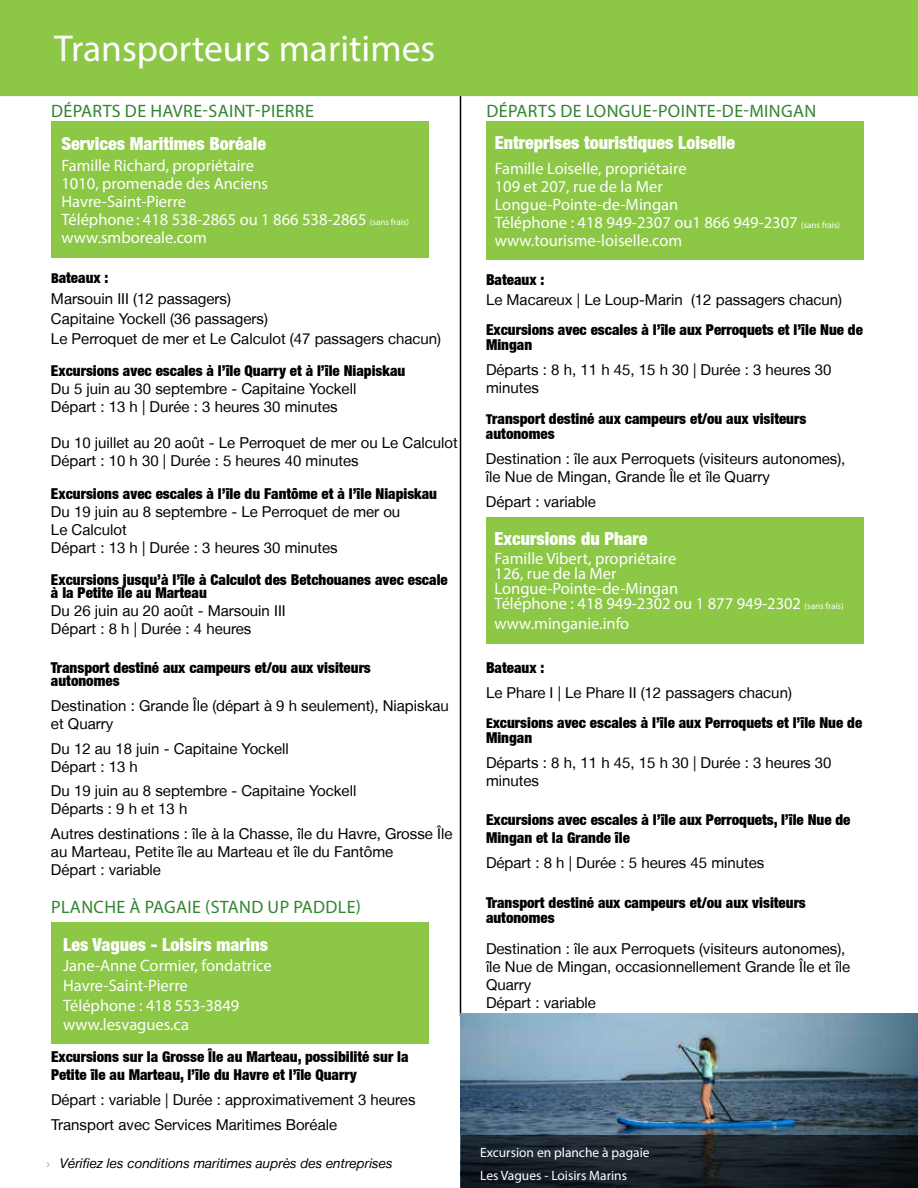
<style>
.page{position:relative;width:918px;height:1188px;background:#fff}
.page>*{position:absolute;margin:0;border:0;box-sizing:border-box;transform-origin:0 0}
.t1{font:37.5px "Myriad Pro";color:#fff}
.t2{font:900 condensed 18px "Helvetica Neue";color:#fff}
.t3{font:18px "Myriad Pro";letter-spacing:.02em;color:#328432}
.t4{font:16.5px/18px "Myriad Pro";color:#fff}
.t5{font:15px/18px "Helvetica Neue LT";color:#000}
.t6{font:900 condensed 15px/15px "Helvetica Neue";color:#000}
.t7{font:italic 13.5px "Helvetica Neue LT";color:#000}
.t8{font:13.5px/23px "Myriad Pro";color:#fff}
.s1{font-size:9px}
.s2{font-size:13.5px}
.s3{font-family:"Myriad Pro";font-style:normal;color:#8cc745}
</style>
<div class="page">
<hr style="left:460px;top:54px;width:1px;height:962px;background:#000">
<div style="left:51px;top:922px;width:378px;height:122px;background:#8cc745"></div>
<div style="left:51px;top:122px;width:378px;height:136px;background:#8cc745"></div>
<div style="left:486px;top:122px;width:378px;height:138px;background:#8cc745"></div>
<div style="left:486px;top:517px;width:378px;height:127px;background:#8cc745"></div>
<div style="left:0;top:0;width:918px;height:96px;background:#8cc745"></div>
<img style="left:460px;top:1014px;width:458px;height:174px">
<svg style="left:461px;top:1135px;width:457px;height:53px;background:#182026"></svg>
<h1 class="t1" style="left:54px;top:26px;width:383px">Transporteurs maritimes</h1>
<p class="t3" style="left:51px;top:100px;width:264px">Départs de Havre-Saint-Pierre</p>
<p class="t3" style="left:487px;top:100px;width:331px">Départs de Longue-Pointe-de-Mingan</p>
<p class="t2" style="left:62px;top:132px;width:206px">Services Maritimes Boréale</p>
<p class="t4" style="left:62px;top:157px;width:349px">Famille Richard, propriétaire<br>1010, promenade des Anciens<br>Havre-Saint-Pierre<br>Téléphone: 418 538-2865 ou 1 866 538-2865 <span class="s1">(sans frais) </span>www.smboreale.com</p>
<p class="t6" style="left:51px;top:270px;width:59px"><span class="s2">B</span>ateaux :</p>
<p class="t5" style="left:51px;top:288px;width:392px;line-height:20.2px">Marsouin III (12 passagers)<br>Capitaine Yockell (36 passagers)<br>Le Perroquet de mer et Le Calculot (47 passagers chacun)</p>
<p class="t6" style="left:51px;top:363px;width:356px">Excursions avec escales à l’île Quarry et à l’île Niapiskau</p>
<p class="t5" style="left:51px;top:379px;width:307px">Du 5 juin au 30 septembre - Capitaine Yockell<br>Départ : 13 h | Durée : 3 heures 30 minutes</p>
<p class="t5" style="left:51px;top:433px;width:408px">Du 10 juillet au 20 août - Le Perroquet de mer ou Le Calculot<br>Départ : 10 h 30 | Durée : 5 heures 40 minutes</p>
<p class="t6" style="left:51px;top:486px;width:388px">Excursions avec escales à l’île du Fantôme et à l’île Niapiskau</p>
<p class="t5" style="left:51px;top:503px;width:351px">Du 19 juin au 8 septembre - Le Perroquet de mer ou<br>Le Calculot<br>Départ : 13 h | Durée : 3 heures 30 minutes</p>
<p class="t6" style="left:51px;top:573px;width:398px;line-height:13.5px">Excursions jusqu’à l’île à Calculot des Betchouanes avec escale à la Petite île au Marteau</p>
<p class="t5" style="left:51px;top:602px;width:236px">Du 26 juin au 20 août - Marsouin III<br>Départ : 8 h | Durée : 4 heures</p>
<p class="t6" style="left:51px;top:660px;width:321px;line-height:13.5px">Transport destiné aux campeurs et/ou aux visiteurs autonomes</p>
<p class="t5" style="left:51px;top:696px;width:399px">Destination : Grande Île (départ à 9 h seulement), Niapiskau et Quarry</p>
<p class="t5" style="left:51px;top:739px;width:239px">Du 12 au 18 juin - Capitaine Yockell<br>Départ : 13 h</p>
<p class="t5" style="left:51px;top:782px;width:307px">Du 19 juin au 8 septembre - Capitaine Yockell<br>Départs : 9 h et 13 h</p>
<p class="t5" style="left:51px;top:825px;width:403px">Autres destinations : île à la Chasse, île du Havre, Grosse Île au Marteau, Petite île au Marteau et île du Fantôme<br>Départ : variable</p>
<p class="t3" style="left:51px;top:896px;width:114px">Planche à paga</p>
<p class="t3" style="left:188px;top:896px;width:127px">ie (Stand UP padd</p>
<p class="t3" style="left:338px;top:896px;width:25px">le)</p>
<p class="t2" style="left:63px;top:934px;width:207px">Les Vagues - Loisirs marins</p>
<p class="t4" style="left:63px;top:955px;width:210px;line-height:19.8px">Jane-Anne Cormier, fondatrice<br>Havre-Saint-Pierre<br>Téléphone : 418 553-3849 www.lesvagues.ca</p>
<p class="t6" style="left:51px;top:1048px;width:359px;line-height:18px">Excursions sur la Grosse Île au Marteau, possibilité sur la<br>Petite île au Marteau, l’île du Havre et l’île Quarry</p>
<p class="t5" style="left:51px;top:1087px;width:366px;line-height:24.8px">Départ : variable | Durée : approximativement 3 heures<br>Transport avec Services Maritimes Boréale</p>
<p class="t7" style="left:46px;top:1155px;width:348px"><span class="s3">›</span> Vérifiez les conditions maritimes auprès des entreprises</p>
<p class="t2" style="left:495px;top:131px;width:242px">Entreprises touristiques Loiselle</p>
<p class="t4" style="left:495px;top:159px;width:347px">Famille Loiselle, propriétaire<br>109 et 207, rue de la Mer Longue-Pointe-de-Mingan<br>Téléphone : 418 949-2307 ou1 866 949-2307 <span class="s1">(sans frais) </span>www.tourisme-loiselle.com</p>
<p class="t6" style="left:486px;top:272px;width:60px">Bateaux :</p>
<p class="t5" style="left:486px;top:291px;width:358px">Le Macareux | Le Loup-Marin (12 passagers chacun)</p>
<p class="t6" style="left:486px;top:322px;width:378px">Excursions avec escales à l’île aux Perroquets et l’île Nue de<br>Mingan</p>
<p class="t5" style="left:486px;top:360px;width:347px">Départs : 8 h, 11 h 45, 15 h 30 | Durée : 3 heures 30 minutes</p>
<p class="t6" style="left:486px;top:411px;width:322px"><span class="s2">T</span>ransport destiné aux campeurs et/ou aux visiteurs autonomes</p>
<p class="t5" style="left:486px;top:449px;width:361px">Destination : île aux Perroquets (visiteurs autonomes), île Nue de Mingan, Grande Île et île Quarry</p>
<p class="t5" style="left:486px;top:492px;width:112px">Départ : variable</p>
<p class="t2" style="left:495px;top:527px;width:154px">Excursions du Phare</p>
<p class="t4" style="left:495px;top:551px;width:350px;line-height:15px">Famille Vibert, propriétaire<br>126, rue de la Mer<br>Longue-Pointe-de-Mingan<br>Téléphone : 418 949-2302 ou 1 877 949-2302 <span class="s1">(sans frais)</span></p>
<p class="t4" style="left:495px;top:614px;width:136px">www.minganie.info</p>
<p class="t6" style="left:486px;top:660px;width:60px">Bateaux :</p>
<p class="t5" style="left:486px;top:683px;width:307px">Le Phare I | Le Phare II (12 passagers chacun)</p>
<p class="t6" style="left:486px;top:715px;width:378px"><span class="s2">E</span>xcursions avec escales à l’île aux Perroquets et l’île Nue de<br>Mingan</p>
<p class="t5" style="left:486px;top:753px;width:347px">Départs : 8 h, 11 h 45, 15 h 30 | Durée : 3 heures 30 minutes</p>
<p class="t6" style="left:486px;top:811px;width:366px;line-height:18px">Excursions avec escales à l’île aux Perroquets, l’île Nue de<br>Mingan et la Grande île</p>
<p class="t5" style="left:486px;top:854px;width:280px">Départ : 8 h | Durée : 5 heures 45 minutes</p>
<p class="t6" style="left:486px;top:895px;width:321px">Transport destiné aux campeurs et/ou aux visiteurs autonomes</p>
<p class="t5" style="left:486px;top:940px;width:366px">Destination : île aux Perroquets (visiteurs autonomes), île Nue de Mingan, occasionnellement Grande Île et île Quarry<br>Départ : variable</p>
<p class="t8" style="left:480px;top:1141px;width:171px">Excursion en planche à pagaie<br>Les Vagues - Loisirs Marins</p>
</div>
